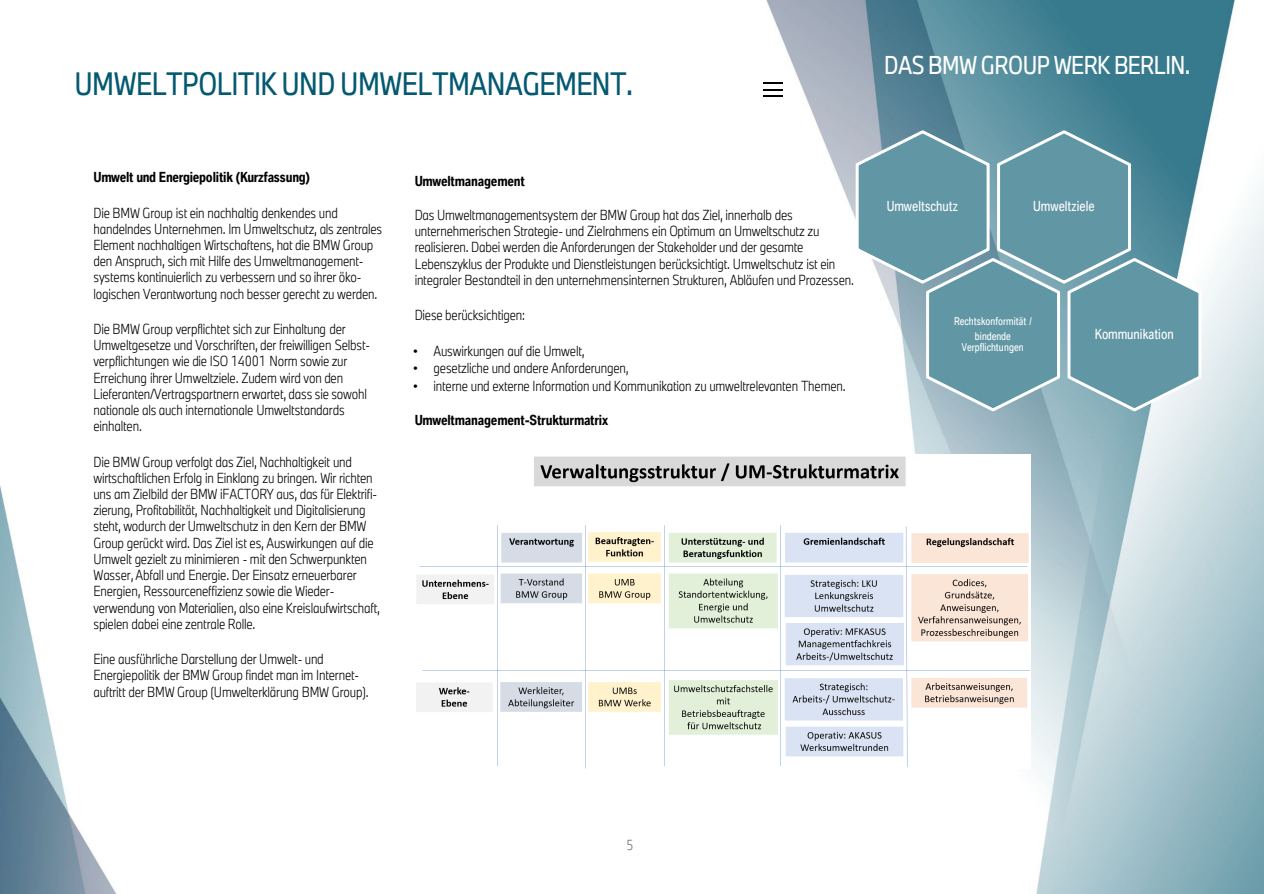
<style>
.page{position:relative;width:1264px;height:894px;background:#fff}
.page>*{position:absolute;margin:0;border:0;box-sizing:border-box;transform-origin:0 0}
.t1{font:30px "BMW Group TN Condensed";letter-spacing:-.02em;color:#045971}
.t2{font:24px "BMW Group TN Condensed";letter-spacing:-.02em;color:#fff}
.t3{font:300 13.5px/16.2px "BMW Group TN Condensed";letter-spacing:-.01em;color:#000}
.t4{font:700 condensed 13.5px "BMW Type";letter-spacing:-.015em;color:#000}
.t5{font:13.5px "BMW Group Condensed";letter-spacing:-.005em;color:#fff}
.t6{font:300 13.5px "BMW Group TN Condensed";color:#706f6f}
.t7{font:10.5px/10.9px "BMW Group Condensed";color:#fff;text-align:center}
.s1{font-family:"Arial";font-weight:400}
</style>
<div class="page">
<img style="left:0;top:0;width:1263px;height:893px">
<svg style="left:763px;top:89px;width:20px;height:1px"></svg>
<svg style="left:763px;top:82px;width:20px;height:1px"></svg>
<svg style="left:763px;top:96px;width:20px;height:1px"></svg>
<img style="left:415px;top:454px;width:615px;height:314px">
<svg style="left:854px;top:128px;width:348px;height:285px"></svg>
<p class="t1" style="left:74px;top:63px;width:560px">UMWELTPOLITIK UND UMWELTMANAGEMENT.</p>
<p class="t4" style="left:93px;top:168px;width:218px">Umwelt und Energiepolitik (Kurzfassung)</p>
<p class="t3" style="left:93px;top:204px;width:290px">Die BMW Group ist ein nachhaltig denkendes und handelndes Unternehmen. Im Umweltschutz, als zentrales Element nachhaltigen Wirtschaftens, hat die BMW Group den Anspruch, sich mit Hilfe des Umweltmanagement&shy;systems kontinuierlich zu verbessern und so ihrer öko&shy;logischen Verantwortung noch besser gerecht zu werden.</p>
<p class="t3" style="left:93px;top:320px;width:278px">Die BMW Group verpflichtet sich zur Einhaltung der Umweltgesetze und Vorschriften, der freiwilligen Selbst&shy;verpflichtungen wie die ISO 14001 Norm sowie zur Erreichung ihrer Umweltziele. Zudem wird von den Lieferanten/Vertragspartnern erwartet, dass sie sowohl nationale als auch internationale Umweltstandards einhalten.</p>
<p class="t3" style="left:93px;top:453px;width:288px">Die BMW Group verfolgt das Ziel, Nachhaltigkeit und wirtschaftlichen Erfolg in Einklang zu bringen. Wir richten uns am Zielbild der BMW iFACTORY aus, das für Elektrifi&shy;zierung, Profitabilität, Nachhaltigkeit und Digitalisierung steht, wodurch der Umweltschutz in den Kern der BMW Group gerückt wird. Das Ziel ist es, Auswirkungen auf die Umwelt gezielt zu minimieren - mit den Schwerpunkten Wasser, Abfall und Energie. Der Einsatz erneuerbarer Energien, Ressourceneffizienz sowie die Wieder&shy;verwendung von Materialien, also eine Kreislaufwirtschaft, spielen dabei eine zentrale Rolle.</p>
<p class="t3" style="left:93px;top:650px;width:277px">Eine ausführliche Darstellung der Umwelt- und<br>Energiepolitik der BMW Group findet man im Internet&shy;auftritt der BMW Group (Umwelterklärung BMW Group).</p>
<p class="t4" style="left:414px;top:172px;width:112px">Umweltmanagement</p>
<p class="t3" style="left:414px;top:206px;width:441px">Das Umweltmanagementsystem der BMW Group hat das Ziel, innerhalb des unternehmerischen Strategie- und Zielrahmens ein Optimum an Umweltschutz zu realisieren. Dabei werden die Anforderungen der Stakeholder und der gesamte Lebenszyklus der Produkte und Dienstleistungen berücksichtigt. Umweltschutz ist ein integraler Bestandteil in den unternehmensinternen Strukturen, Abläufen und Prozessen.</p>
<p class="t3" style="left:414px;top:307px;width:112px">Diese berücksichtigen:</p>
<p class="t3" style="left:413px;top:342px;width:173px"><span class="s1">•</span> Auswirkungen auf die Umwelt,</p>
<p class="t3" style="left:413px;top:360px;width:217px"><span class="s1">•</span> gesetzliche und andere Anforderungen,</p>
<p class="t3" style="left:413px;top:377px;width:434px"><span class="s1">•</span> interne und externe Information und Kommunikation zu umweltrelevanten Themen.</p>
<p class="t4" style="left:414px;top:411px;width:195px">Umweltmanagement-Strukturmatrix</p>
<h2 class="t2" style="left:883px;top:49px;width:307px">DAS BMW GROUP WERK BERLIN.</h2>
<p class="t5" style="left:886px;top:197px;width:73px">Umweltschutz</p>
<p class="t5" style="left:1032px;top:197px;width:63px">Umweltziele</p>
<p class="t7" style="left:953px;top:315px;width:79px">Rechtskonformität /</p>
<p class="t7" style="left:961px;top:330px;width:64px">bindende<br>Verpflichtungen</p>
<p class="t5" style="left:1094px;top:325px;width:81px">Kommunikation</p>
<p class="t6" style="left:626px;top:835px;width:9px">5</p>
</div>
